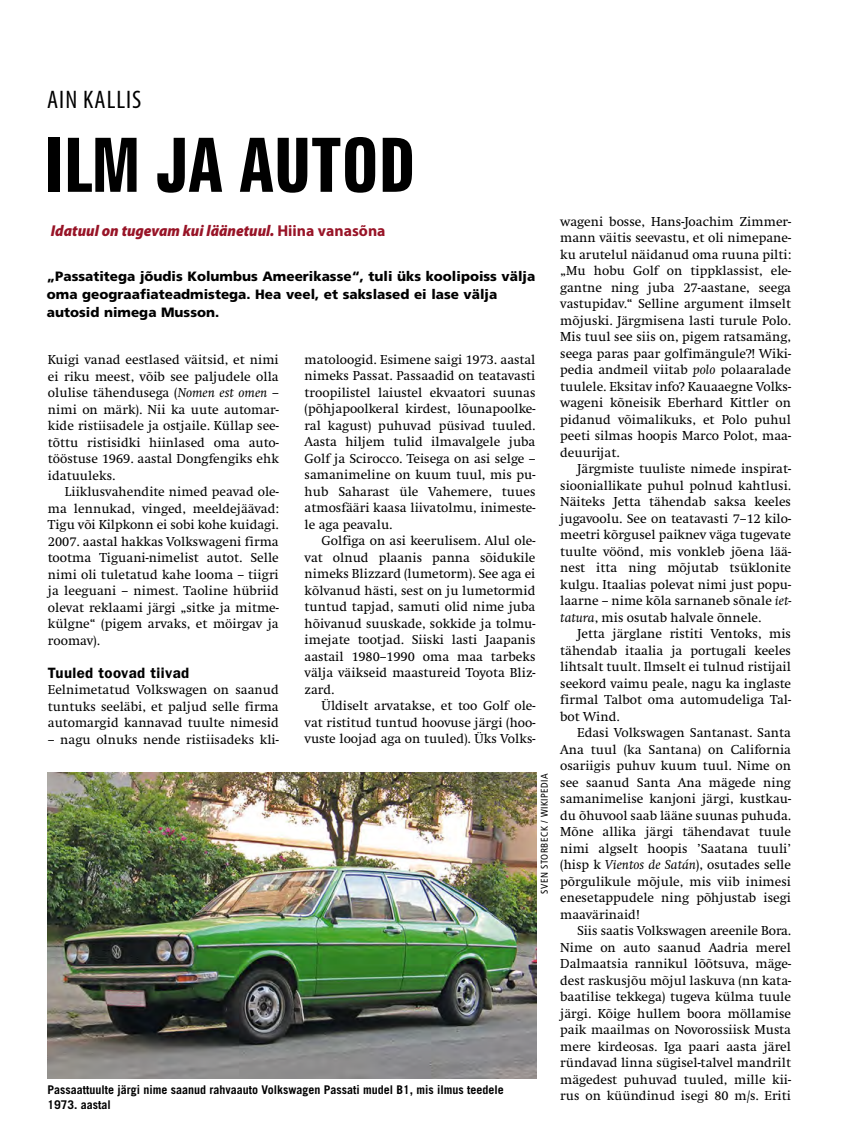
<style>
.page{position:relative;width:841px;height:1131px;background:#fff}
.page>*{position:absolute;margin:0;border:0;box-sizing:border-box;transform-origin:0 0}
.t1{font:700 extra-condensed 75px "Zurich BT";color:#000}
.t2{font:condensed 25.5px "Myriad Pro";letter-spacing:.04em;color:#000}
.t3{font:italic 900 semi-condensed 15.75px "Myriad Pro";color:#981427}
.t4{font:600 15px "Franklin Gothic";letter-spacing:.025em;color:#000}
.t5{font:13.5px/16.5px "Swift Metro";color:#000;text-align:justify}
.t6{font:900 13.5px/18px "Frutiger";color:#000}
.t7{font:700 12px/15px "Trade Gothic";color:#000}
.t8{font:condensed 9.75px "Frutiger";letter-spacing:.05em;color:#000}
.s1{font-weight:700;font-style:normal;font-stretch:normal}
.s2{font-style:italic}
.s3{font-family:"Swift Metro SC Double"}
</style>
<div class="page">
<img style="left:47px;top:773px;width:490px;height:305px">
<h2 class="t2" style="left:47px;top:90px;width:96px">AIN KALLIS</h2>
<h1 class="t1" style="left:45px;top:138px;width:372px">ILM JA AUTOD</h1>
<p class="t3" style="left:51px;top:225px;width:336px">Idatuul on tugevam kui läänetuul. <span class="s1">Hiina vanasõna</span></p>
<p class="t6" style="left:47px;top:268px;width:490px">„Passatitega jõudis Kolumbus Ameerikasse“, tuli üks koolipoiss välja oma geograafiateadmistega. Hea veel, et sakslased ei lase välja autosid nimega Musson.</p>
<p class="t5" style="left:48px;top:353px;width:232px">Kuigi vanad eestlased väitsid, et nimi ei riku meest, võib see paljudele olla olulise tähendusega (<span class="s2">Nomen est omen</span> – nimi on märk). Nii ka uute automar&shy;kide ristiisadele ja ostjaile. Küllap see&shy;tõttu ristisidki hiinlased oma auto&shy;tööstuse <span class="s3">1969</span>. aastal Dongfengiks ehk idatuuleks.</p>
<p class="t5" style="left:48px;top:485px;width:232px;text-indent:17px">Liiklusvahendite nimed peavad ole&shy;ma lennukad, vinged, meeldejäävad:<br>Tigu või Kilpkonn ei sobi kohe kuidagi.<br><span class="s3">2007</span>. aastal hakkas Volkswageni firma tootma Tiguani-nimelist autot. Selle nimi oli tuletatud kahe looma – tiigri ja leeguani – nimest. Taoline hübriid olevat reklaami järgi „sitke ja mitme&shy;külgne“ (pigem arvaks, et möirgav ja roomav).</p>
<p class="t4" style="left:48px;top:667px;width:143px">Tuuled toovad tiivad</p>
<p class="t5" style="left:48px;top:683px;width:232px">Eelnimetatud Volkswagen on saanud tuntuks seeläbi, et paljud selle firma automargid kannavad tuulte nimesid</p>
<p class="t5" style="left:48px;top:732px;width:232px">– nagu olnuks nende ristiisadeks kli-</p>
<p class="t5" style="left:305px;top:352px;width:232px">matoloogid. Esimene saigi <span class="s3">1973</span>. aastal nimeks Passat. Passaadid on teatavasti troopilistel laiustel ekvaatori suunas (põhjapoolkeral kirdest, lõunapoolke&shy;ral kagust) puhuvad püsivad tuuled.<br>Aasta hiljem tulid ilmavalgele juba Golf ja Scirocco. Teisega on asi selge – samanimeline on kuum tuul, mis pu&shy;hub Saharast üle Vahemere, tuues atmosfääri kaasa liivatolmu, inimeste&shy;le aga peavalu.</p>
<p class="t5" style="left:305px;top:533px;width:232px;text-indent:17px">Golfiga on asi keerulisem. Alul ole&shy;vat olnud plaanis panna sõidukile nimeks Blizzard (lumetorm). See aga ei kõlvanud hästi, sest on ju lumetormid tuntud tapjad, samuti olid nime juba hõivanud suuskade, sokkide ja tolmu&shy;imejate tootjad. Siiski lasti Jaapanis aastail <span class="s3">1980–1990</span> oma maa tarbeks välja väikseid maastureid Toyota Bliz&shy;zard.</p>
<p class="t5" style="left:305px;top:698px;width:232px;text-indent:17px">Üldiselt arvatakse, et too Golf ole&shy;vat ristitud tuntud hoovuse järgi (hoo&shy;vuste loojad aga on tuuled). Üks Volks-</p>
<p class="t8" style="left:540px;top:894px;width:122px;rotate:-90deg">SVEN STORBECK / WIKIPEDIA</p>
<p class="t7" style="left:48px;top:1083px;width:458px">Passaattuulte järgi nime saanud rahvaauto Volkswagen Passati mudel B1, mis ilmus teedele<br>1973. aastal</p>
<p class="t5" style="left:560px;top:214px;width:232px">wageni bosse, Hans-Joachim Zimmer&shy;mann väitis seevastu, et oli nimepane&shy;ku arutelul näidanud oma ruuna pilti: „Mu hobu Golf on tippklassist, ele&shy;gantne ning juba <span class="s3">27</span>-aastane, seega vastupidav.“ Selline argument ilmselt mõjuski. Järgmisena lasti turule Polo.<br>Mis tuul see siis on, pigem ratsamäng, seega paras paar golfimängule?! Wiki&shy;pedia andmeil viitab <span class="s2">polo</span> polaaralade tuulele. Eksitav info? Kauaaegne Volks&shy;wageni kõneisik Eberhard Kittler on pidanud võimalikuks, et Polo puhul peeti silmas hoopis Marco Polot, maa&shy;deuurijat.</p>
<p class="t5" style="left:560px;top:462px;width:232px;text-indent:17px">Järgmiste tuuliste nimede inspirat&shy;siooniallikate puhul polnud kahtlusi.<br>Näiteks Jetta tähendab saksa keeles jugavoolu. See on teatavasti <span class="s3">7–12</span> kilo&shy;meetri kõrgusel paiknev väga tugevate tuulte vöönd, mis vonkleb jõena lää&shy;nest itta ning mõjutab tsüklonite kulgu. Itaalias polevat nimi just popu&shy;laarne – nime kõla sarnaneb sõnale <span class="s2">iet&shy;tatura</span>, mis osutab halvale õnnele.</p>
<p class="t5" style="left:560px;top:627px;width:232px;text-indent:17px">Jetta järglane ristiti Ventoks, mis tähendab itaalia ja portugali keeles lihtsalt tuult. Ilmselt ei tulnud ristijail seekord vaimu peale, nagu ka inglaste firmal Talbot oma automudeliga Tal&shy;bot Wind.</p>
<p class="t5" style="left:560px;top:726px;width:232px;text-indent:17px">Edasi Volkswagen Santanast. Santa Ana tuul (ka Santana) on California osariigis puhuv kuum tuul. Nime on see saanud Santa Ana mägede ning samanimelise kanjoni järgi, kustkau&shy;du õhuvool saab lääne suunas puhuda.<br>Mõne allika järgi tähendavat tuule nimi algselt hoopis ’Saatana tuuli’ (hisp k <span class="s2">Vientos de Satán</span>), osutades selle põrgulikule mõjule, mis viib inimesi enesetappudele ning põhjustab isegi maavärinaid!</p>
<p class="t5" style="left:560px;top:924px;width:232px;text-indent:17px">Siis saatis Volkswagen areenile Bora.<br>Nime on auto saanud Aadria merel Dalmaatsia rannikul lõõtsuva, mäge&shy;dest raskusjõu mõjul laskuva (nn kata&shy;baatilise tekkega) tugeva külma tuule järgi. Kõige hullem boora möllamise paik maailmas on Novorossiisk Musta mere kirdeosas. Iga paari aasta järel ründavad linna sügisel-talvel mandrilt mägedest puhuvad tuuled, mille kii&shy;rus on küündinud isegi <span class="s3">80</span> m/s. Eriti</p>
</div>
